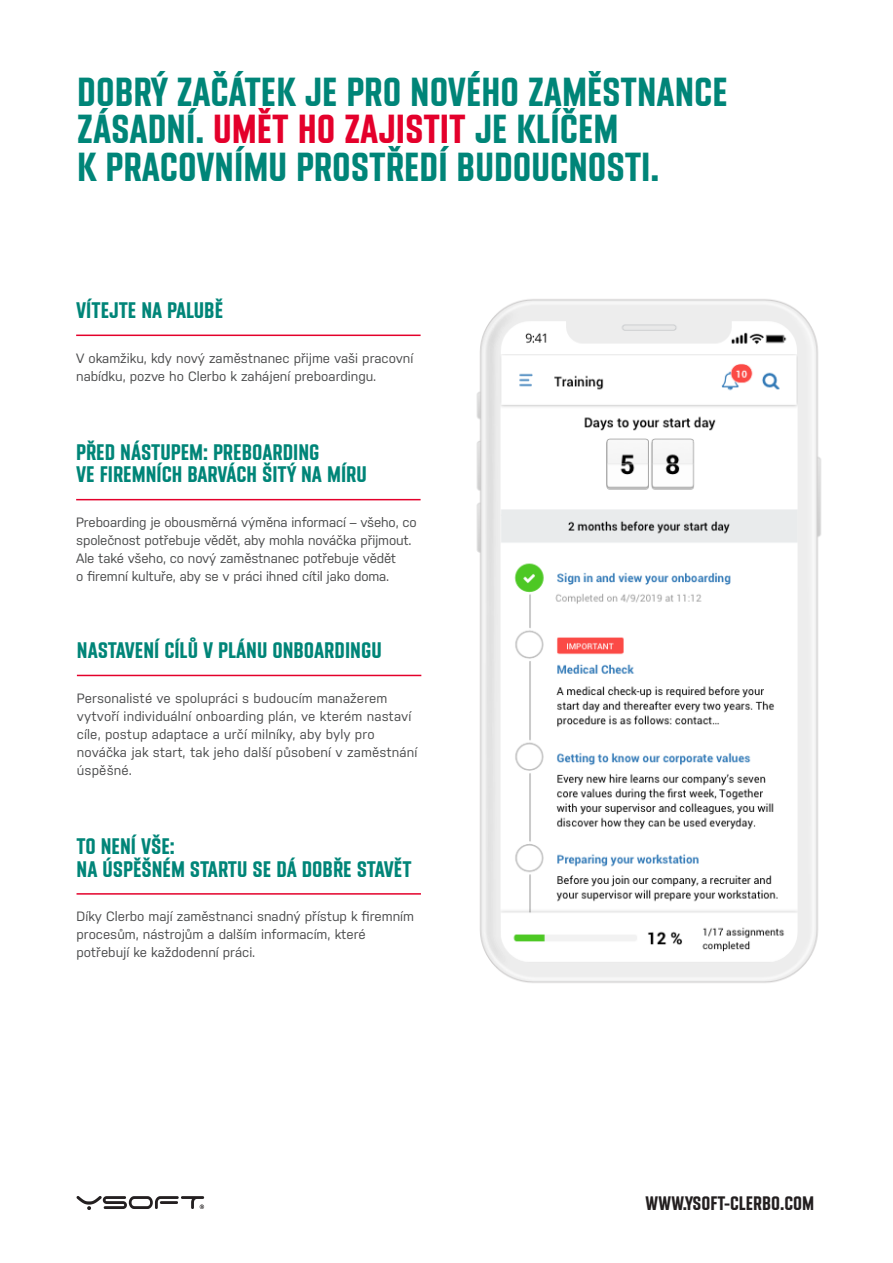
<style>
.page{position:relative;width:893px;height:1263px;background:#fff}
.page>*{position:absolute;margin:0;border:0;box-sizing:border-box;transform-origin:0 0}
.t1{font:700 40.5px/37.5px "Y Soft";color:#008578}
.text{font:700 22.5px "Y Soft";color:#008578}
.t2{font:700 19.5px "Y Soft";color:#231f20}
.text-2{font:13.5px/18px "Nudista";color:#4b4c4d}
.s1{color:#e4002b}
</style>
<div class="page">
<svg style="left:77px;top:1196px;width:127px;height:14px"></svg>
<hr style="left:76px;top:335px;width:345px;height:1px;background:#e4002b">
<hr style="left:76px;top:499px;width:345px;height:1px;background:#e4002b">
<hr style="left:77px;top:675px;width:344px;height:1px;background:#e4002b">
<hr style="left:77px;top:893px;width:344px;height:2px;background:#e4002b">
<img style="left:476px;top:299px;width:345px;height:684px">
<h2 class="t1" style="left:77px;top:73px;width:652px">DOBRÝ ZAČÁTEK JE PRO NOVÉHO ZAMĚSTNANCE<br>ZÁSADNÍ. <span class="s1">UMĚT HO ZAJISTIT</span> JE KLÍČEM<br>K PRACOVNÍMU PROSTŘEDÍ BUDOUCNOSTI.</h2>
<p class="text" style="left:76px;top:297px;width:149px">VÍTEJTE NA PALUBĚ</p>
<p class="text-2" style="left:76px;top:349px;width:339px">V okamžiku, kdy nový zaměstnanec přijme vaši pracovní nabídku, pozve ho Clerbo k zahájení preboardingu.</p>
<p class="text" style="left:76px;top:439px;width:245px">PŘED NÁSTUPEM: PREBOARDING</p>
<p class="text" style="left:76px;top:462px;width:292px">VE FIREMNÍCH BARVÁCH ŠITÝ NA MÍRU</p>
<p class="text-2" style="left:76px;top:513px;width:342px">Preboarding je obousměrná výměna informací – všeho, co společnost potřebuje vědět, aby mohla nováčka přijmout.<br>Ale také všeho, co nový zaměstnanec potřebuje vědět<br>o firemní kultuře, aby se v práci ihned cítil jako doma.</p>
<p class="text" style="left:77px;top:637px;width:306px">NASTAVENÍ CÍLŮ V PLÁNU ONBOARDINGU</p>
<p class="text-2" style="left:77px;top:689px;width:342px">Personalisté ve spolupráci s budoucím manažerem vytvoří individuální onboarding plán, ve kterém nastaví cíle, postup adaptace a určí milníky, aby byly pro nováčka jak start, tak jeho další působení v zaměstnání úspěšné.</p>
<p class="text" style="left:77px;top:833px;width:100px">TO NENÍ VŠE:</p>
<p class="text" style="left:77px;top:856px;width:337px">NA ÚSPĚŠNÉM STARTU SE DÁ DOBŘE STAVĚT</p>
<p class="text-2" style="left:77px;top:907px;width:339px">Díky Clerbo mají zaměstnanci snadný přístup k firemním procesům, nástrojům a dalším informacím, které potřebují ke každodenní práci.</p>
<p class="t2" style="left:646px;top:1192px;width:170px">WWW.YSOFT-CLERBO.COM</p>
</div>
